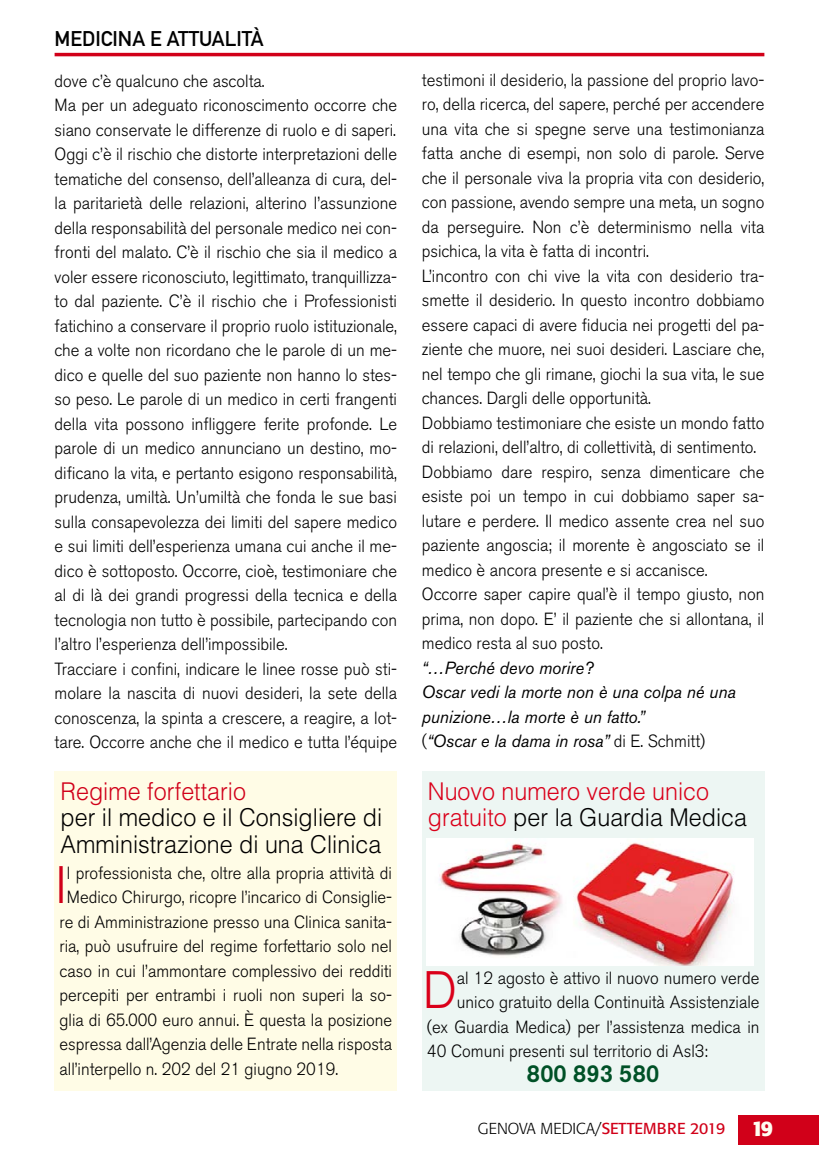
<style>
.page{position:relative;width:819px;height:1176px;background:#fff}
.page>*{position:absolute;margin:0;border:0;box-sizing:border-box;transform-origin:0 0}
.t1{font:300 52.15px "Akzidenz Grotesk BE";color:#d10019;scale:.95 1}
.t2{font:300 52.15px "Akzidenz Grotesk BE";color:#da001a;scale:.95 1}
.t3{font:300 24.5px/26.2px "Helvetica LT Std";color:#000;scale:.95 1}
.t4{font:300 24.5px/26.2px "Helvetica LT Std";color:#da001a;scale:.95 1}
.t5{font:300 24.5px "Helvetica LT Std";color:#d10019;scale:.95 1}
.t6{font:500 24.5px "Akzidenz Grotesk BE";letter-spacing:.02em;color:#005127;scale:.95 1}
.t7{font:21px "DIN Mittelschrift Std";color:#000}
.t8{font:300 17.5px/24.5px "Akzidenz Grotesk BE";color:#000;scale:.95 1}
.t9{font:italic 17.5px/24.5px "Akzidenz Grotesk BE";color:#000;scale:.95 1}
.t10{font:300 15.75px "Formata";color:#000}
.s1{font-weight:300;font-style:normal}
.s2{color:#000}
.s3{font-weight:400;color:#d10019}
.s4{font-weight:700;font-size:21px;color:#fffdf1}
</style>
<div class="page">
<div style="left:739px;top:1114px;width:80px;height:30px;background:#d10019"></div>
<hr style="left:55px;top:53px;width:709px;height:3px;background:#d10019">
<div style="left:55px;top:772px;width:342px;height:319px;background:#fffce6"></div>
<div style="left:422px;top:772px;width:342px;height:319px;background:#edf6f3"></div>
<img style="left:427px;top:839px;width:326px;height:126px">
<p class="t7" style="left:55px;top:26px;width:210px">MEDICINA E ATTUALITÀ</p>
<p class="t8" style="left:55px;top:69px;width:362px">dove c’è qualcuno che ascolta.<br>Ma per un adeguato riconoscimento occorre che siano conservate le differenze di ruolo e di saperi.<br>Oggi c’è il rischio che distorte interpretazioni delle tematiche del consenso, dell’alleanza di cura, del&shy;la paritarietà delle relazioni, alterino l’assunzione della responsabilità del personale medico nei con&shy;fronti del malato. C’è il rischio che sia il medico a voler essere riconosciuto, legittimato, tranquillizza&shy;to dal paziente. C’è il rischio che i Professionisti fatichino a conservare il proprio ruolo istituzionale, che a volte non ricordano che le parole di un me&shy;dico e quelle del suo paziente non hanno lo stes&shy;so peso. Le parole di un medico in certi frangenti della vita possono infliggere ferite profonde. Le parole di un medico annunciano un destino, mo&shy;dificano la vita, e pertanto esigono responsabilità, prudenza, umiltà. Un’umiltà che fonda le sue basi sulla consapevolezza dei limiti del sapere medico e sui limiti dell’esperienza umana cui anche il me&shy;dico è sottoposto. Occorre, cioè, testimoniare che al di là dei grandi progressi della tecnica e della tecnologia non tutto è possibile, partecipando con l’altro l’esperienza dell’impossibile.<br>Tracciare i confini, indicare le linee rosse può sti&shy;molare la nascita di nuovi desideri, la sete della conoscenza, la spinta a crescere, a reagire, a lot&shy;tare. Occorre anche che il medico e tutta l’équipe</p>
<p class="t8" style="left:422px;top:68px;width:362px">testimoni il desiderio, la passione del proprio lavo&shy;ro, della ricerca, del sapere, perché per accendere una vita che si spegne serve una testimonianza fatta anche di esempi, non solo di parole. Serve che il personale viva la propria vita con desiderio, con passione, avendo sempre una meta, un sogno da perseguire. Non c’è determinismo nella vita psichica, la vita è fatta di incontri.<br>L’incontro con chi vive la vita con desiderio tra&shy;smette il desiderio. In questo incontro dobbiamo essere capaci di avere fiducia nei progetti del pa&shy;ziente che muore, nei suoi desideri. Lasciare che, nel tempo che gli rimane, giochi la sua vita, le sue chances. Dargli delle opportunità.<br>Dobbiamo testimoniare che esiste un mondo fatto di relazioni, dell’altro, di collettività, di sentimento.<br>Dobbiamo dare respiro, senza dimenticare che esiste poi un tempo in cui dobbiamo saper sa&shy;lutare e perdere. Il medico assente crea nel suo paziente angoscia; il morente è angosciato se il medico è ancora presente e si accanisce.<br>Occorre saper capire qual’è il tempo giusto, non prima, non dopo. E’ il paziente che si allontana, il medico resta al suo posto.</p>
<p class="t9" style="left:422px;top:655px;width:332px">“…Perché devo morire?<br>Oscar vedi la morte non è una colpa né una punizione…la morte è un fatto.”<br><span class="s1">(</span>“Oscar e la dama in rosa” <span class="s1">di E. Schmitt)</span></p>
<h2 class="t5" style="left:61px;top:776px;width:197px">Regime forfettario</h2>
<h2 class="t3" style="left:61px;top:804px;width:340px">per il medico e il Consigliere di<br>Amministrazione di una Clinica</h2>
<h1 class="t1" style="left:56px;top:856px;width:13px">I</h1>
<p class="t8" style="left:67px;top:861px;width:344px">l professionista che, oltre alla propria attività di</p>
<p class="t8" style="left:67px;top:885px;width:344px">Medico Chirurgo, ricopre l’incarico di Consiglie-</p>
<p class="t8" style="left:60px;top:910px;width:351px">re di Amministrazione presso una Clinica sanita-</p>
<p class="t8" style="left:60px;top:934px;width:351px">ria, può usufruire del regime forfettario solo nel</p>
<p class="t8" style="left:60px;top:959px;width:351px">caso in cui l’ammontare complessivo dei redditi</p>
<p class="t8" style="left:60px;top:983px;width:351px">percepiti per entrambi i ruoli non superi la so-</p>
<p class="t8" style="left:60px;top:1008px;width:351px">glia di 65.000 euro annui. È questa la posizione</p>
<p class="t8" style="left:60px;top:1032px;width:351px">espressa dall’Agenzia delle Entrate nella risposta</p>
<p class="t8" style="left:60px;top:1057px;width:295px">all’interpello n. 202 del 21 giugno 2019.</p>
<h2 class="t4" style="left:428px;top:778px;width:337px">Nuovo numero verde unico gratuito <span class="s2">per la Guardia Medica</span></h2>
<h1 class="t2" style="left:423px;top:961px;width:37px">D</h1>
<p class="t8" style="left:457px;top:966px;width:320px">al 12 agosto è attivo il nuovo numero verde</p>
<p class="t8" style="left:457px;top:990px;width:320px">unico gratuito della Continuità Assistenziale</p>
<p class="t8" style="left:427px;top:1015px;width:351px">(ex Guardia Medica) per l’assistenza medica in</p>
<p class="t8" style="left:427px;top:1039px;width:297px">40 Comuni presenti sul territorio di Asl3:</p>
<h2 class="t6" style="left:527px;top:1058px;width:141px">800 893 580</h2>
<p class="t10" style="left:478px;top:1119px;width:296px">GENOVA MEDICA/<span class="s3">SETTEMBRE 2019</span> <span class="s4">19</span></p>
</div>
